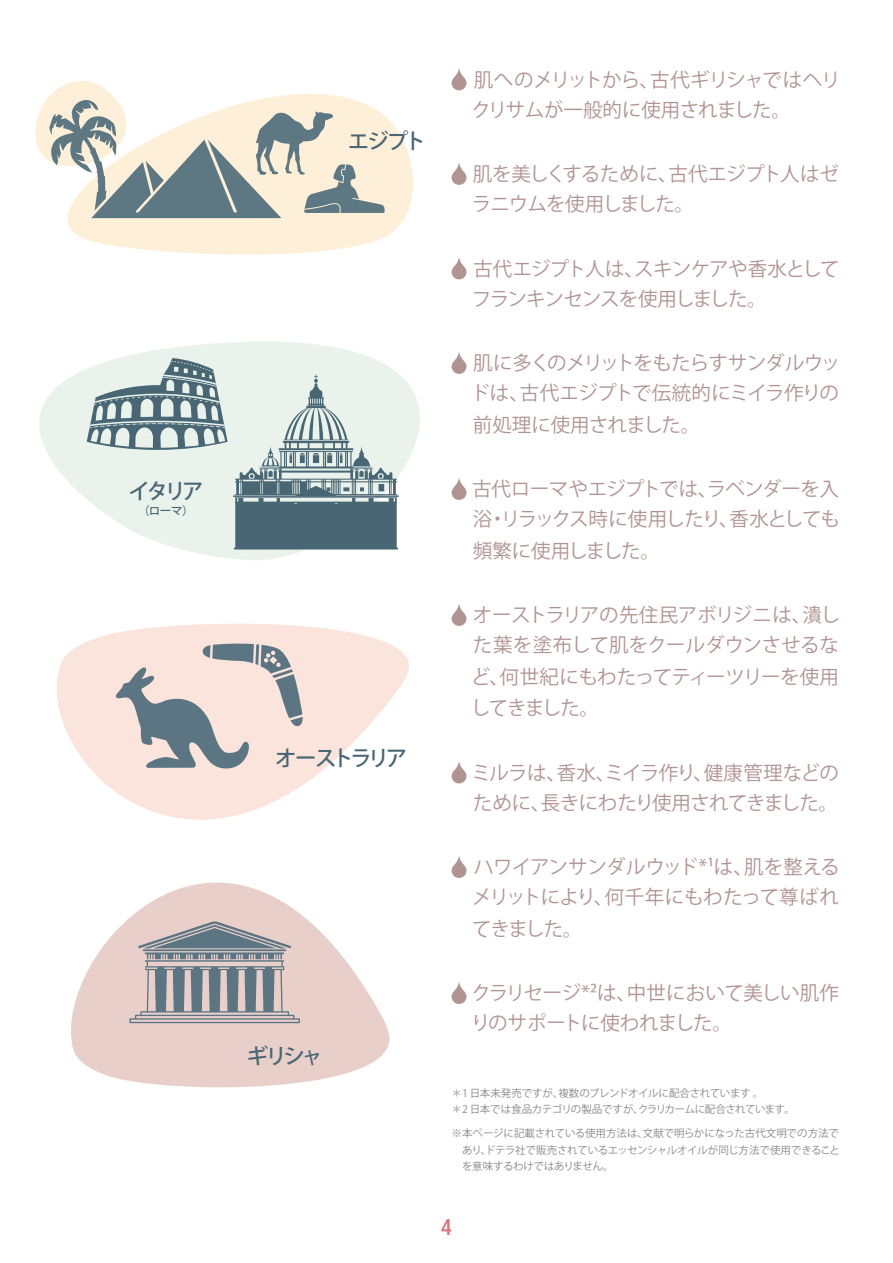
<style>
.page{position:relative;width:893px;height:1263px;background:#fff}
.page>*{position:absolute;margin:0;border:0;box-sizing:border-box;transform-origin:0 0}
.t1{font:500 condensed 22.5px "Helvetica Neue LT Std";color:#dc747e}
.t2{font:500 21.45px "Koz Go Pro";letter-spacing:-.16em;color:#496674}
.t3{font:19.5px/30.8px "Koz Go Pro";letter-spacing:-.04em;color:#b19492}
.t4{font:19.5px/30.2px "Koz Go Pro";letter-spacing:-.015em;color:#b19492}
.t5{font:500 11.55px "Koz Go Pro";color:#496674}
.t6{font:10.5px/16.5px "Koz Go Pro";letter-spacing:-.035em;color:#898989}
</style>
<div class="page">
<svg style="left:39px;top:342px;width:428px;height:218px"></svg>
<svg style="left:87px;top:358px;width:312px;height:191px;background:#b9c7c7"></svg>
<svg style="left:67px;top:116px;width:346px;height:139px;fill:#feefd8"></svg>
<svg style="left:35px;top:81px;width:350px;height:137px"></svg>
<svg style="left:56px;top:623px;width:353px;height:197px;fill:#fae4db"></svg>
<svg style="left:116px;top:643px;width:187px;height:127px;background:#cac2c0"></svg>
<svg style="left:71px;top:882px;width:319px;height:206px;fill:#e9cfca"></svg>
<svg style="left:129px;top:921px;width:171px;height:102px;background:#aaa7aa"></svg>
<svg style="left:452px;top:68px;width:14px;height:22px"></svg>
<svg style="left:452px;top:163px;width:14px;height:22px"></svg>
<svg style="left:452px;top:257px;width:14px;height:22px"></svg>
<svg style="left:452px;top:352px;width:14px;height:22px"></svg>
<svg style="left:452px;top:478px;width:14px;height:22px"></svg>
<svg style="left:452px;top:604px;width:14px;height:22px"></svg>
<svg style="left:452px;top:761px;width:14px;height:22px"></svg>
<svg style="left:452px;top:856px;width:14px;height:22px"></svg>
<svg style="left:452px;top:982px;width:14px;height:22px"></svg>
<p class="t2" style="left:128px;top:478px;width:77px">イタリア</p>
<p class="t5" style="left:138px;top:504px;width:57px">（ローマ）</p>
<p class="t2" style="left:348px;top:128px;width:80px">エジプト</p>
<p class="t2" style="left:275px;top:744px;width:134px">オーストラリア</p>
<p class="t2" style="left:247px;top:1042px;width:78px">ギリシャ</p>
<p class="t3" style="left:471px;top:65px;width:371px;line-height:30.2px">肌へのメリットから、古代ギリシャではヘリクリサムが一般的に使用されました。</p>
<p class="t3" style="left:472px;top:159px;width:369px;line-height:30.2px">肌を美しくするために、古代エジプト人はゼラニウムを使用しました。</p>
<p class="t3" style="left:472px;top:254px;width:369px;line-height:30.2px">古代エジプト人は、スキンケアや香水としてフランキンセンスを使用しました。</p>
<p class="t3" style="left:470px;top:348px;width:372px;text-align:justify">肌に多くのメリットをもたらすサンダルウッドは、古代エジプトで伝統的にミイラ作りの前処理に使用されました。</p>
<p class="t3" style="left:472px;top:474px;width:369px;text-align:justify">古代ローマやエジプトでは、ラベンダーを入浴・リラックス時に使用したり、香水としても頻繁に使用しました。</p>
<p class="t3" style="left:471px;top:600px;width:371px;text-align:justify">オーストラリアの先住民アボリジニは、潰した葉を塗布して肌をクールダウンさせるなど、何世紀にもわたってティーツリーを使用してきました。</p>
<p class="t3" style="left:471px;top:758px;width:369px;line-height:30.2px">ミルラは、香水、ミイラ作り、健康管理などのために、長きにわたり使用されてきました。</p>
<p class="t3" style="left:472px;top:852px;width:369px;text-align:justify">ハワイアンサンダルウッド*¹は、肌を整えるメリットにより、何千年にもわたって尊ばれてきました。</p>
<p class="t4" style="left:471px;top:978px;width:370px">クラリセージ*²は、中世において美しい肌作りのサポートに使われました。</p>
<p class="t6" style="left:452px;top:1085px;width:345px">＊1 日本未発売ですが、複数のブレンドオイルに配合されています 。<br>＊2 日本では食品カテゴリの製品ですが、クラリカームに配合されています。</p>
<p class="t6" style="left:462px;top:1125px;width:379px;text-align:justify;text-indent:-10px">※本ページに記載されている使用方法は、文献で明らかになった古代文明での方法であり、ドテラ社で販売されているエッセンシャルオイルが同じ方法で使用できることを意味するわけではありません。</p>
<p class="t1" style="left:441px;top:1214px;width:12px">4</p>
</div>
